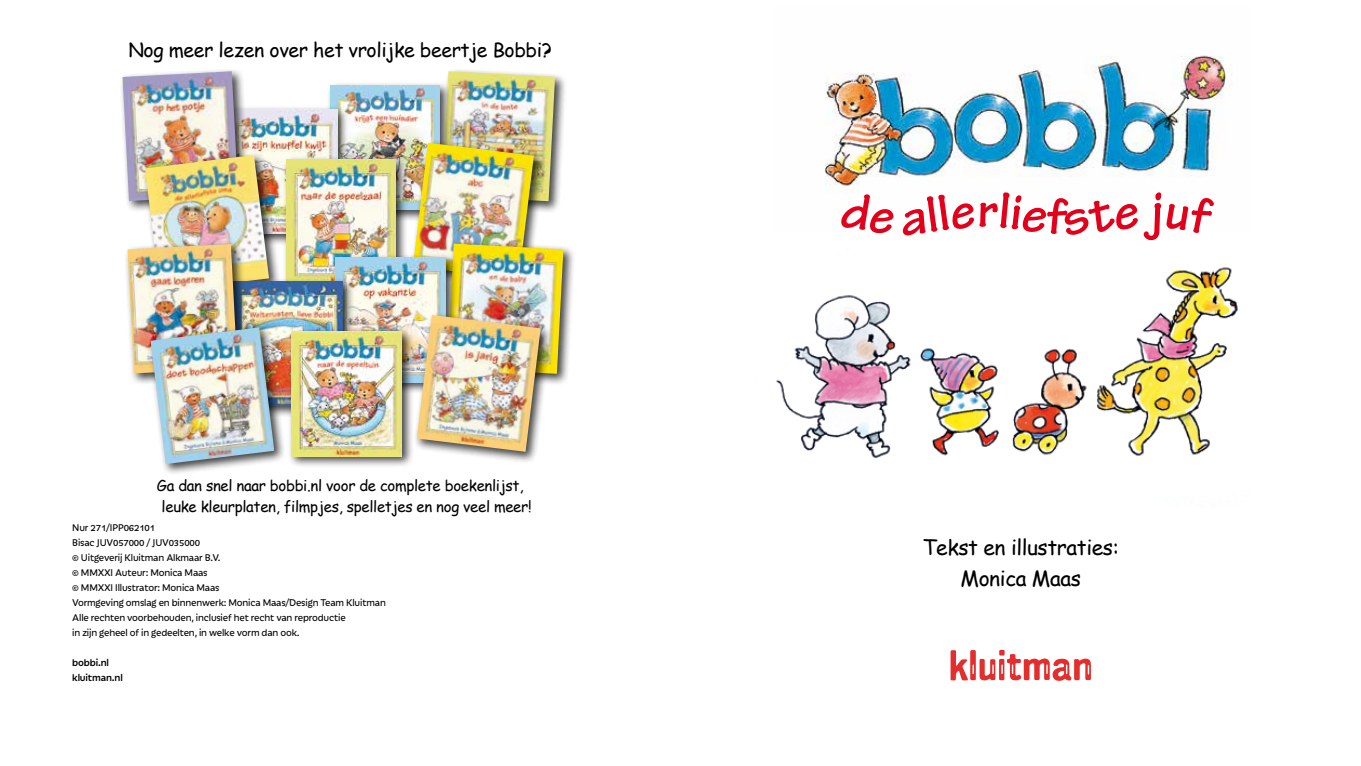
<style>
.page{position:relative;width:1361px;height:766px;background:#fff}
.page>*{position:absolute;margin:0;border:0;box-sizing:border-box;transform-origin:0 0}
.t1{font:21px/31.5px "Comic Sans MS";letter-spacing:-.02em;color:#000;text-align:center}
.t2{font:19.5px "Comic Sans MS";letter-spacing:-.02em;color:#000}
.t3{font:15px/21px "Comic Sans MS";letter-spacing:-.02em;color:#000;text-align:center}
.t4{font:10.5px/15px "Iskra";letter-spacing:-.015em;color:#000}
.t5{font:500 10.5px/15px "Iskra";letter-spacing:-.015em;color:#000}
</style>
<div class="page">
<img style="left:776px;top:267px;width:462px;height:414px">
<img style="left:825px;top:55px;width:405px;height:135px">
<svg style="left:950px;top:649px;width:141px;height:31px"></svg>
<div style="left:438px;top:68px;width:129px;height:145px;background:#000;opacity:.75"></div>
<img style="left:442px;top:71px;width:113px;height:130px">
<div style="left:326px;top:81px;width:126px;height:141px;background:#000;opacity:.75"></div>
<img style="left:330px;top:85px;width:109px;height:124px">
<div style="left:223px;top:105px;width:126px;height:141px;background:#000;opacity:.75"></div>
<img style="left:251px;top:109px;width:86px;height:124px">
<div style="left:119px;top:68px;width:132px;height:145px;background:#000;opacity:.75"></div>
<img style="left:122px;top:71px;width:116px;height:130px">
<div style="left:282px;top:155px;width:126px;height:141px;background:#000;opacity:.75"></div>
<img style="left:286px;top:159px;width:110px;height:118px">
<div style="left:141px;top:151px;width:140px;height:152px;background:#000;opacity:.75"></div>
<img style="left:145px;top:155px;width:124px;height:122px">
<div style="left:409px;top:140px;width:137px;height:151px;background:#000;opacity:.75"></div>
<img style="left:413px;top:143px;width:121px;height:110px">
<div style="left:444px;top:240px;width:131px;height:146px;background:#000;opacity:.75"></div>
<img style="left:447px;top:243px;width:116px;height:130px">
<div style="left:332px;top:253px;width:126px;height:141px;background:#000;opacity:.75"></div>
<img style="left:336px;top:257px;width:109px;height:70px">
<div style="left:229px;top:277px;width:125px;height:141px;background:#000;opacity:.75"></div>
<img style="left:249px;top:281px;width:93px;height:125px">
<div style="left:124px;top:240px;width:125px;height:145px;background:#000;opacity:.75"></div>
<img style="left:128px;top:244px;width:109px;height:129px">
<div style="left:287px;top:327px;width:127px;height:141px;background:#000;opacity:.75"></div>
<img style="left:291px;top:331px;width:110px;height:125px">
<div style="left:147px;top:324px;width:139px;height:151px;background:#000;opacity:.75"></div>
<img style="left:151px;top:327px;width:123px;height:137px">
<div style="left:413px;top:311px;width:139px;height:153px;background:#000;opacity:.75"></div>
<img style="left:417px;top:315px;width:124px;height:136px">
<h2 class="t2" style="left:128px;top:36px;width:425px">Nog meer lezen over het vrolijke beertje Bobbi?</h2>
<h3 class="t3" style="left:157px;top:474px;width:376px">Ga dan snel naar bobbi.nl voor de complete boekenlijst, leuke kleurplaten, filmpjes, spelletjes en nog veel meer!</h3>
<p class="t4" style="left:72px;top:519px;width:315px">Nur 271/IPP062101<br>Bisac JUV057000 / JUV035000<br>© Uitgeverij Kluitman Alkmaar B.V.<br>© MMXXI Auteur: Monica Maas<br>© MMXXI Illustrator: Monica Maas<br>Vormgeving omslag en binnenwerk: Monica Maas/Design Team Kluitman Alle rechten voorbehouden, inclusief het recht van reproductie<br>in zijn geheel of in gedeelten, in welke vorm dan ook.</p>
<p class="t5" style="left:72px;top:654px;width:52px">bobbi.nl kluitman.nl</p>
<h1 class="t1" style="left:922px;top:530px;width:198px">Tekst en illustraties:<br>Monica Maas</h1>
</div>
